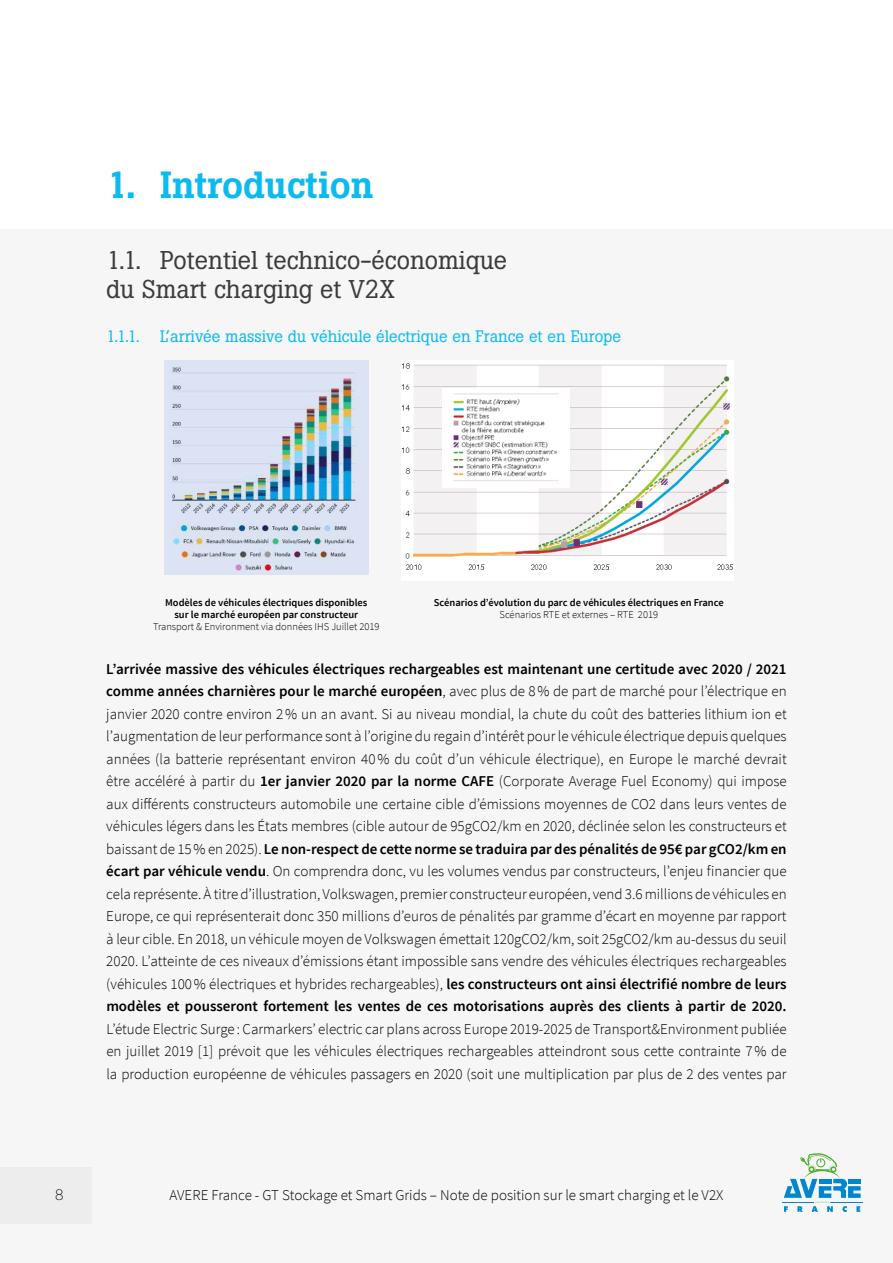
<style>
.page{position:relative;width:893px;height:1263px;background:#fff}
.page>*{position:absolute;margin:0;border:0;box-sizing:border-box;transform-origin:0 0}
.t1{font:500 37.5px "Boton";color:#0bbbef}
.t2{font:25.5px/28.5px "Boton";color:#3c3c3b}
.t3{font:16.5px "Boton";color:#0bbbef}
.t4{font:300 15px/22.5px "Source Sans Pro";color:#000;text-align:justify}
.t5{font:300 15px "Boton";color:#000}
.t6{font:600 10.5px/12px "Source Sans Pro";color:#000;text-align:center}
.t7{font:300 10.5px "Source Sans Pro";color:#000}
.s1{font-weight:600}
</style>
<div class="page">
<div style="left:0;top:230px;width:893px;height:1033px;background:#f6f6f6"></div>
<img style="left:165px;top:360px;width:203px;height:215px">
<img style="left:402px;top:363px;width:331px;height:207px">
<img style="left:442px;top:388px;width:128px;height:100px">
<div style="left:0;top:1167px;width:91px;height:57px;background:#ededed"></div>
<hr style="left:782px;top:1202px;width:80px;height:1px;background:#0086ce">
<svg style="left:784px;top:1153px;width:77px;height:59px"></svg>
<h1 class="t1" style="left:106px;top:163px;width:269px">1. Introduction</h1>
<h2 class="t2" style="left:106px;top:246px;width:402px">1.1. Potentiel technico-économique du Smart charging et V2X</h2>
<p class="t3" style="left:106px;top:326px;width:516px">1.1.1. L’arrivée massive du véhicule électrique en France et en Europe</p>
<p class="t6" style="left:165px;top:597px;width:204px">Modèles de véhicules électriques disponibles sur le marché européen par constructeur</p>
<p class="t7" style="left:153px;top:620px;width:228px">Transport &amp; Environment via données IHS Juillet 2019</p>
<p class="t6" style="left:434px;top:597px;width:291px">Scénarios d’évolution du parc de véhicules électriques en France</p>
<p class="t7" style="left:500px;top:608px;width:160px">Scénarios RTE et externes – RTE 2019</p>
<p class="t4" style="left:106px;top:657px;width:682px"><span class="s1">L’arrivée massive des véhicules électriques rechargeables est maintenant une certitude avec 2020 / 2021 comme années charnières pour le marché européen</span>, avec plus de 8% de part de marché pour l’électrique en janvier 2020 contre environ 2% un an avant. Si au niveau mondial, la chute du coût des batteries lithium ion et l’augmentation de leur performance sont à l’origine du regain d’intérêt pour le véhicule électrique depuis quelques années (la batterie représentant environ 40% du coût d’un véhicule électrique), en Europe le marché devrait être accéléré à partir du <span class="s1">1er janvier 2020 par la norme CAFE</span> (Corporate Average Fuel Economy) qui impose aux différents constructeurs automobile une certaine cible d’émissions moyennes de CO2 dans leurs ventes de véhicules légers dans les États membres (cible autour de 95gCO2/km en 2020, déclinée selon les constructeurs et baissant de 15% en 2025). <span class="s1">Le non-respect de cette norme se traduira par des pénalités de 95€ par gCO2/km en écart par véhicule vendu</span>. On comprendra donc, vu les volumes vendus par constructeurs, l’enjeu financier que cela représente. À titre d’illustration, Volkswagen, premier constructeur européen, vend 3.6 millions de véhicules en Europe, ce qui représenterait donc 350 millions d’euros de pénalités par gramme d’écart en moyenne par rapport à leur cible. En 2018, un véhicule moyen de Volkswagen émettait 120gCO2/km, soit 25gCO2/km au-dessus du seuil 2020. L’atteinte de ces niveaux d’émissions étant impossible sans vendre des véhicules électriques rechargeables (véhicules 100% électriques et hybrides rechargeables), <span class="s1">les constructeurs ont ainsi électrifié nombre de leurs modèles et pousseront fortement les ventes de ces motorisations auprès des clients à partir de 2020.</span></p>
<p class="t4" style="left:106px;top:1017px;width:682px">L’étude Electric Surge : Carmarkers’ electric car plans across Europe 2019-2025 de Transport&amp;Environment publiée en juillet 2019 [1] prévoit que les véhicules électriques rechargeables atteindront sous cette contrainte 7% de la production européenne de véhicules passagers en 2020 (soit une multiplication par plus de 2 des ventes par</p>
<p class="t5" style="left:55px;top:1185px;width:10px">8</p>
<p class="t4" style="left:170px;top:1184px;width:555px">AVERE France - GT Stockage et Smart Grids – Note de position sur le smart charging et le V2X</p>
</div>
